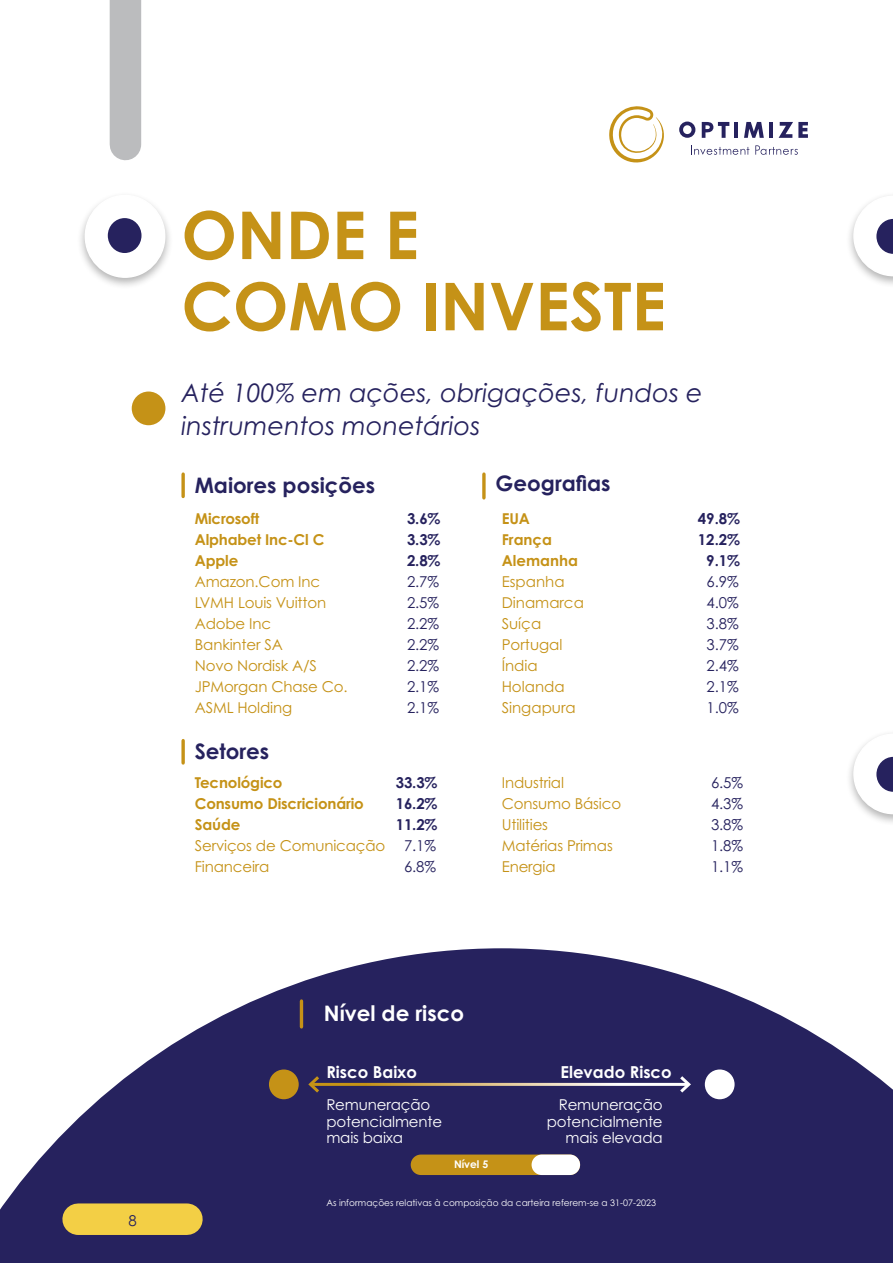
<style>
.page{position:relative;width:893px;height:1263px;background:#fff}
.page>*{position:absolute;margin:0;border:0;box-sizing:border-box;transform-origin:0 0}
.t1{font:700 66px/71.2px "Century Gothic Pro";color:#c59217}
.t2{font:italic 25.5px/33px "Century Gothic Pro";color:#26225e}
.t3{font:700 21.3px "Century Gothic Pro";color:#26225e}
.t4{font:700 21.3px "Century Gothic Pro";color:#fff}
.t5{font:700 16.5px "Century Gothic Pro";color:#fff}
.t6{font:15px "Century Gothic Pro";letter-spacing:-.01em;color:#c59217}
.t7{font:15px "Century Gothic Pro";color:#26225e}
.t8{font:700 15px "Century Gothic Pro";letter-spacing:-.01em;color:#c59217}
.t9{font:15px/16.2px "Century Gothic Pro";letter-spacing:-.01em;color:#fff}
.t10{font:700 15px "Century Gothic Pro";letter-spacing:-.01em;color:#26225e}
.t11{font:700 10.5px "Century Gothic Pro";color:#fff}
.t12{font:9px "Century Gothic Pro";color:#fff}
</style>
<div class="page">
<svg style="left:0;top:948px;width:893px;height:315px;fill:#26225e"></svg>
<div style="left:110px;top:0;width:31px;height:145px;background:#bbbcbe"></div>
<svg style="left:609px;top:106px;width:55px;height:57px"></svg>
<svg style="left:679px;top:121px;width:129px;height:34px"></svg>
<div style="left:846px;top:730px;width:47px;height:97px;background:#000;opacity:.3"></div>
<svg style="left:853px;top:733px;width:40px;height:81px"></svg>
<div style="left:846px;top:192px;width:47px;height:97px;background:#000;opacity:.3"></div>
<svg style="left:853px;top:196px;width:40px;height:80px"></svg>
<svg style="left:181px;top:474px;width:4px;height:22px"></svg>
<svg style="left:482px;top:474px;width:4px;height:24px"></svg>
<svg style="left:181px;top:740px;width:4px;height:23px"></svg>
<hr style="left:300px;top:1001px;width:3px;height:26px;background:#c59217">
<div style="left:411px;top:1154px;width:169px;height:21px;background:#c59217;border-radius:10px"></div>
<div style="left:532px;top:1154px;width:48px;height:21px;background:#fff;border-radius:10px"></div>
<hr style="left:310px;top:1083px;width:379px;height:3px;background:#fff">
<svg style="left:677px;top:1073px;width:16px;height:23px"></svg>
<svg style="left:306px;top:1073px;width:16px;height:23px"></svg>
<div style="left:270px;top:1071px;width:27px;height:27px;background:#c59217;border-radius:50%"></div>
<div style="left:269px;top:1069px;width:30px;height:30px;border:3px solid #c59217;border-radius:50%"></div>
<div style="left:706px;top:1071px;width:27px;height:27px;background:#fff;border-radius:50%"></div>
<div style="left:705px;top:1069px;width:30px;height:30px;border:3px solid #fff;border-radius:50%"></div>
<div style="left:77px;top:191px;width:97px;height:99px;background:#000;opacity:.3"></div>
<div style="left:85px;top:196px;width:80px;height:81px;background:#fff;border-radius:50%"></div>
<div style="left:85px;top:195px;width:80px;height:83px;border:2px solid #fff;border-radius:50%"></div>
<div style="left:108px;top:218px;width:33px;height:35px;background:#26225e;border-radius:50%"></div>
<div style="left:132px;top:391px;width:33px;height:34px;background:#c59217;border-radius:50%"></div>
<div style="left:78px;top:1203px;width:109px;height:32px;background:#f3cf45"></div>
<h1 class="t1" style="left:181px;top:199px;width:486px">ONDE E<br>COMO INVESTE</h1>
<h2 class="t2" style="left:181px;top:376px;width:523px">Até 100% em ações, obrigações, fundos e instrumentos monetários</h2>
<h3 class="t3" style="left:195px;top:472px;width:182px">Maiores posições</h3>
<h3 class="t3" style="left:496px;top:469px;width:116px">Geografias</h3>
<p class="t8" style="left:195px;top:509px;width:66px">Microsoft</p>
<p class="t10" style="left:407px;top:509px;width:35px">3.6%</p>
<p class="t8" style="left:195px;top:530px;width:131px">Alphabet Inc-Cl C</p>
<p class="t10" style="left:407px;top:530px;width:35px">3.3%</p>
<p class="t8" style="left:195px;top:551px;width:45px">Apple</p>
<p class="t10" style="left:407px;top:551px;width:35px">2.8%</p>
<p class="t6" style="left:195px;top:572px;width:127px">Amazon.Com Inc</p>
<p class="t7" style="left:407px;top:572px;width:33px">2.7%</p>
<p class="t6" style="left:195px;top:593px;width:133px">LVMH Louis Vuitton</p>
<p class="t7" style="left:407px;top:593px;width:33px">2.5%</p>
<p class="t6" style="left:195px;top:614px;width:78px">Adobe Inc</p>
<p class="t7" style="left:407px;top:614px;width:33px">2.2%</p>
<p class="t6" style="left:195px;top:635px;width:90px">Bankinter SA</p>
<p class="t7" style="left:407px;top:635px;width:33px">2.2%</p>
<p class="t6" style="left:195px;top:656px;width:124px">Novo Nordisk A/S</p>
<p class="t7" style="left:407px;top:656px;width:33px">2.2%</p>
<p class="t6" style="left:195px;top:677px;width:154px">JPMorgan Chase Co.</p>
<p class="t7" style="left:407px;top:677px;width:33px">2.1%</p>
<p class="t6" style="left:195px;top:698px;width:99px">ASML Holding</p>
<p class="t7" style="left:407px;top:698px;width:33px">2.1%</p>
<h3 class="t3" style="left:195px;top:738px;width:76px">Setores</h3>
<p class="t8" style="left:195px;top:773px;width:89px">Tecnológico</p>
<p class="t10" style="left:396px;top:773px;width:43px">33.3%</p>
<p class="t8" style="left:195px;top:794px;width:171px">Consumo Discricionário</p>
<p class="t10" style="left:396px;top:794px;width:43px">16.2%</p>
<p class="t8" style="left:195px;top:815px;width:47px">Saúde</p>
<p class="t10" style="left:396px;top:815px;width:43px">11.2%</p>
<p class="t6" style="left:195px;top:837px;width:192px">Serviços de Comunicação</p>
<p class="t7" style="left:404px;top:837px;width:33px">7.1%</p>
<p class="t6" style="left:195px;top:858px;width:76px">Financeira</p>
<p class="t7" style="left:404px;top:858px;width:33px">6.8%</p>
<p class="t8" style="left:502px;top:509px;width:30px">EUA</p>
<p class="t10" style="left:698px;top:509px;width:44px">49.8%</p>
<p class="t8" style="left:502px;top:530px;width:52px">França</p>
<p class="t10" style="left:698px;top:530px;width:44px">12.2%</p>
<p class="t8" style="left:502px;top:551px;width:78px">Alemanha</p>
<p class="t10" style="left:706px;top:551px;width:35px">9.1%</p>
<p class="t6" style="left:502px;top:572px;width:64px">Espanha</p>
<p class="t7" style="left:706px;top:572px;width:34px">6.9%</p>
<p class="t6" style="left:502px;top:593px;width:84px">Dinamarca</p>
<p class="t7" style="left:706px;top:593px;width:34px">4.0%</p>
<p class="t6" style="left:502px;top:614px;width:41px">Suíça</p>
<p class="t7" style="left:706px;top:614px;width:34px">3.8%</p>
<p class="t6" style="left:502px;top:635px;width:62px">Portugal</p>
<p class="t7" style="left:706px;top:635px;width:34px">3.7%</p>
<p class="t6" style="left:502px;top:656px;width:38px">Índia</p>
<p class="t7" style="left:706px;top:656px;width:34px">2.4%</p>
<p class="t6" style="left:502px;top:677px;width:64px">Holanda</p>
<p class="t7" style="left:706px;top:677px;width:34px">2.1%</p>
<p class="t6" style="left:502px;top:698px;width:76px">Singapura</p>
<p class="t7" style="left:706px;top:698px;width:34px">1.0%</p>
<p class="t6" style="left:502px;top:773px;width:64px">Industrial</p>
<p class="t7" style="left:711px;top:773px;width:33px">6.5%</p>
<p class="t6" style="left:502px;top:794px;width:121px">Consumo Básico</p>
<p class="t7" style="left:711px;top:794px;width:33px">4.3%</p>
<p class="t6" style="left:502px;top:815px;width:48px">Utilities</p>
<p class="t7" style="left:711px;top:815px;width:33px">3.8%</p>
<p class="t6" style="left:502px;top:836px;width:113px">Matérias Primas</p>
<p class="t7" style="left:711px;top:836px;width:33px">1.8%</p>
<p class="t6" style="left:502px;top:857px;width:55px">Energia</p>
<p class="t7" style="left:711px;top:857px;width:33px">1.1%</p>
<p class="t7" style="left:128px;top:1211px;width:10px">8</p>
<h3 class="t4" style="left:324px;top:999px;width:142px">Nível de risco</h3>
<p class="t5" style="left:326px;top:1062px;width:92px">Risco Baixo</p>
<p class="t5" style="left:561px;top:1062px;width:113px">Elevado Risco</p>
<p class="t9" style="left:326px;top:1097px;width:117px">Remuneração potencialmente mais baixa</p>
<p class="t9" style="left:547px;top:1097px;width:117px;text-align:right">Remuneração potencialmente mais elevada</p>
<p class="t11" style="left:454px;top:1157px;width:36px">Nível 5</p>
<p class="t12" style="left:326px;top:1197px;width:331px">As informações relativas à composição da carteira referem-se a 31-07-2023</p>
</div>
